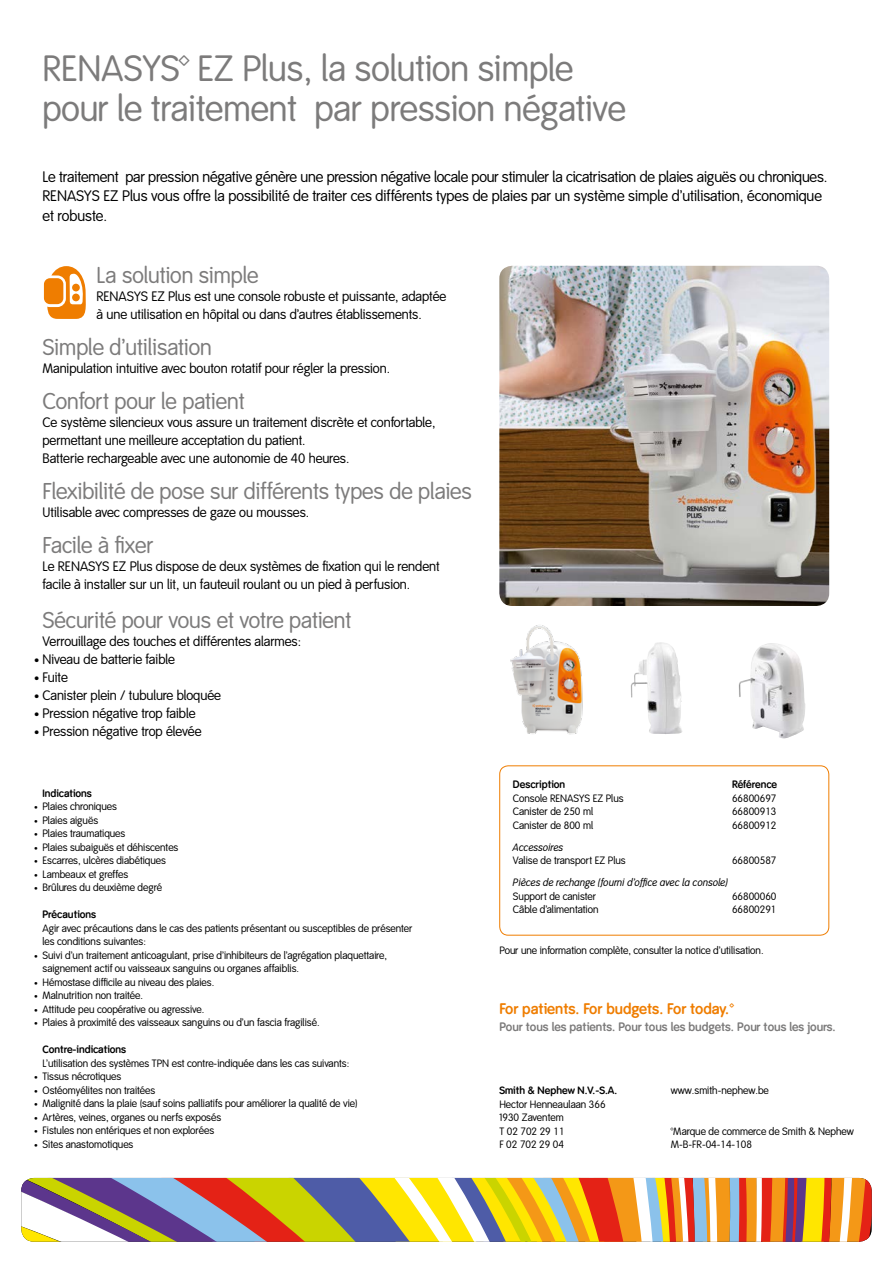
<style>
.page{position:relative;width:893px;height:1263px;background:#fff}
.page>*{position:absolute;margin:0;border:0;box-sizing:border-box;transform-origin:0 0}
.t1{font:36px/40.5px "Smith&Nephew";color:#7c7b7b}
.t2{font:22.5px "Smith&Nephew";color:#7c7b7b}
.t3{font:15px/19.5px "Smith&Nephew";letter-spacing:-.01em;color:#000}
.t4{font:700 15px "Smith&Nephew LF";color:#ef7d00}
.t5{font:13.5px/18px "Smith&Nephew";color:#000}
.t6{font:700 12px "Smith&Nephew LF";color:#7c7b7b}
.t7{font:10.5px/13.5px "Smith&Nephew";color:#000}
.t8{font:10.5px/13.5px "Smith&Nephew TF";color:#000}
.t9{font:700 10.5px "Smith&Nephew";color:#000}
.t10{font:italic 10.5px "Smith&Nephew TF";color:#000}
.t11{font:10.5px/13.5px "Smith&Nephew LF";color:#000}
.s1{font-size:10.5px}
.s2{font-size:7.5px}
</style>
<div class="page">
<svg style="left:21px;top:1178px;width:851px;height:64px;background:#c49c5f"></svg>
<img style="left:499px;top:266px;width:330px;height:340px">
<svg style="left:44px;top:266px;width:42px;height:53px"></svg>
<div style="left:499px;top:765px;width:330px;height:170px;border:1px solid #ef7d00;border-radius:9px"></div>
<img style="left:510px;top:625px;width:73px;height:110px">
<img style="left:631px;top:642px;width:51px;height:92px">
<img style="left:738px;top:643px;width:67px;height:95px">
<h1 class="t1" style="left:43px;top:49px;width:585px">RENASYS™ EZ Plus, la solution simple pour le traitement par pression négative</h1>
<p class="t3" style="left:43px;top:167px;width:786px">Le traitement par pression négative génère une pression négative locale pour stimuler la cicatrisation de plaies aiguës ou chroniques.<br>RENASYS EZ Plus vous offre la possibilité de traiter ces différents types de plaies par un système simple d’utilisation, économique et robuste.</p>
<h2 class="t2" style="left:97px;top:262px;width:164px">La solution simple</h2>
<p class="t5" style="left:97px;top:288px;width:351px">RENASYS EZ Plus est une console robuste et puissante, adaptée à une utilisation en hôpital ou dans d’autres établissements.</p>
<h2 class="t2" style="left:43px;top:334px;width:171px">Simple d’utilisation</h2>
<p class="t5" style="left:43px;top:360px;width:349px">Manipulation intuitive avec bouton rotatif pour régler la pression.</p>
<h2 class="t2" style="left:43px;top:388px;width:204px">Confort pour le patient</h2>
<p class="t5" style="left:43px;top:414px;width:394px">Ce système silencieux vous assure un traitement discrète et confortable, permettant une meilleure acceptation du patient.<br>Batterie rechargeable avec une autonomie de 40 heures.</p>
<h2 class="t2" style="left:43px;top:478px;width:431px">Flexibilité de pose sur différents types de plaies</h2>
<p class="t5" style="left:43px;top:504px;width:268px">Utilisable avec compresses de gaze ou mousses.</p>
<h2 class="t2" style="left:43px;top:532px;width:112px">Facile à fixer</h2>
<p class="t5" style="left:43px;top:558px;width:399px">Le RENASYS EZ Plus dispose de deux systèmes de fixation qui le rendent facile à installer sur un lit, un fauteuil roulant ou un pied à perfusion.</p>
<h2 class="t2" style="left:43px;top:607px;width:310px">Sécurité pour vous et votre patient</h2>
<p class="t5" style="left:43px;top:632px;width:260px">Verrouillage des touches et différentes alarmes:</p>
<p class="t5" style="left:34px;top:650px;width:142px"><span class="s1">•</span> Niveau de batterie faible</p>
<p class="t5" style="left:34px;top:668px;width:35px"><span class="s1">•</span> Fuite</p>
<p class="t5" style="left:34px;top:686px;width:189px"><span class="s1">•</span> Canister plein / tubulure bloquée</p>
<p class="t5" style="left:34px;top:704px;width:163px"><span class="s1">•</span> Pression négative trop faible</p>
<p class="t5" style="left:34px;top:722px;width:169px"><span class="s1">•</span> Pression négative trop élevée</p>
<p class="t9" style="left:43px;top:787px;width:51px">Indications</p>
<p class="t7" style="left:34px;top:800px;width:84px"><span class="s2">•</span> Plaies chroniques</p>
<p class="t7" style="left:34px;top:814px;width:66px"><span class="s2">•</span> Plaies aiguës</p>
<p class="t7" style="left:34px;top:827px;width:93px"><span class="s2">•</span> Plaies traumatiques</p>
<p class="t7" style="left:34px;top:841px;width:146px"><span class="s2">•</span> Plaies subaiguës et déhiscentes</p>
<p class="t7" style="left:34px;top:854px;width:134px"><span class="s2">•</span> Escarres, ulcères diabétiques</p>
<p class="t7" style="left:34px;top:868px;width:96px"><span class="s2">•</span> Lambeaux et greffes</p>
<p class="t7" style="left:34px;top:881px;width:130px"><span class="s2">•</span> Brûlures du deuxième degré</p>
<p class="t9" style="left:43px;top:909px;width:55px">Précautions</p>
<p class="t7" style="left:43px;top:922px;width:371px">Agir avec précautions dans le cas des patients présentant ou susceptibles de présenter les conditions suivantes:</p>
<p class="t7" style="left:43px;top:949px;width:346px;text-indent:-9px"><span class="s2">•</span> Suivi d’un traitement anticoagulant, prise d’inhibiteurs de l’agrégation plaquettaire, saignement actif ou vaisseaux sanguins ou organes affaiblis.</p>
<p class="t7" style="left:34px;top:976px;width:182px"><span class="s2">•</span> Hémostase difficile au niveau des plaies.</p>
<p class="t7" style="left:34px;top:989px;width:111px"><span class="s2">•</span> Malnutrition non traitée.</p>
<p class="t7" style="left:34px;top:1003px;width:172px"><span class="s2">•</span> Attitude peu coopérative ou agressive.</p>
<p class="t7" style="left:34px;top:1016px;width:287px"><span class="s2">•</span> Plaies à proximité des vaisseaux sanguins ou d’un fascia fragilisé.</p>
<p class="t9" style="left:43px;top:1044px;width:85px">Contre-indications</p>
<p class="t7" style="left:43px;top:1057px;width:308px">L’utilisation des systèmes TPN est contre-indiquée dans les cas suivants:</p>
<p class="t7" style="left:34px;top:1070px;width:89px"><span class="s2">•</span> Tissus nécrotiques</p>
<p class="t7" style="left:34px;top:1084px;width:123px"><span class="s2">•</span> Ostéomyélites non traitées</p>
<p class="t7" style="left:34px;top:1097px;width:325px"><span class="s2">•</span> Malignité dans la plaie (sauf soins palliatifs pour améliorer la qualité de vie)</p>
<p class="t7" style="left:34px;top:1111px;width:189px"><span class="s2">•</span> Artères, veines, organes ou nerfs exposés</p>
<p class="t7" style="left:34px;top:1124px;width:182px"><span class="s2">•</span> Fistules non entériques et non explorées</p>
<p class="t7" style="left:34px;top:1138px;width:101px"><span class="s2">•</span> Sites anastomotiques</p>
<p class="t9" style="left:513px;top:779px;width:54px">Description</p>
<p class="t9" style="left:732px;top:779px;width:47px">Référence</p>
<p class="t8" style="left:513px;top:792px;width:112px">Console RENASYS EZ Plus</p>
<p class="t8" style="left:732px;top:792px;width:46px">66800697</p>
<p class="t8" style="left:513px;top:805px;width:82px">Canister de 250 ml</p>
<p class="t8" style="left:732px;top:805px;width:46px">66800913</p>
<p class="t8" style="left:513px;top:819px;width:82px">Canister de 800 ml</p>
<p class="t8" style="left:732px;top:819px;width:46px">66800912</p>
<p class="t10" style="left:513px;top:841px;width:52px">Accessoires</p>
<p class="t8" style="left:513px;top:854px;width:114px">Valise de transport EZ Plus</p>
<p class="t8" style="left:732px;top:854px;width:46px">66800587</p>
<p class="t10" style="left:513px;top:877px;width:217px">Pièces de rechange (fourni d’office avec la console)</p>
<p class="t8" style="left:513px;top:890px;width:85px">Support de canister</p>
<p class="t8" style="left:732px;top:890px;width:46px">66800060</p>
<p class="t8" style="left:513px;top:903px;width:87px">Câble d’alimentation</p>
<p class="t8" style="left:732px;top:903px;width:46px">66800291</p>
<p class="t7" style="left:499px;top:944px;width:266px">Pour une information complète, consulter la notice d’utilisation.</p>
<h3 class="t4" style="left:499px;top:1000px;width:237px">For patients. For budgets. For today.™</h3>
<p class="t6" style="left:499px;top:1019px;width:338px">Pour tous les patients. Pour tous les budgets. Pour tous les jours.</p>
<p class="t9" style="left:499px;top:1084px;width:119px">Smith &amp; Nephew N.V.-S.A.</p>
<p class="t11" style="left:499px;top:1098px;width:108px">Hector Henneaulaan 366<br>1930 Zaventem</p>
<p class="t8" style="left:499px;top:1125px;width:67px">T 02 702 29 11<br>F 02 702 29 04</p>
<p class="t8" style="left:671px;top:1084px;width:100px">www.smith-nephew.be</p>
<p class="t8" style="left:671px;top:1125px;width:185px">™Marque de commerce de Smith &amp; Nephew<br>M-B-FR-04-14-108</p>
</div>
